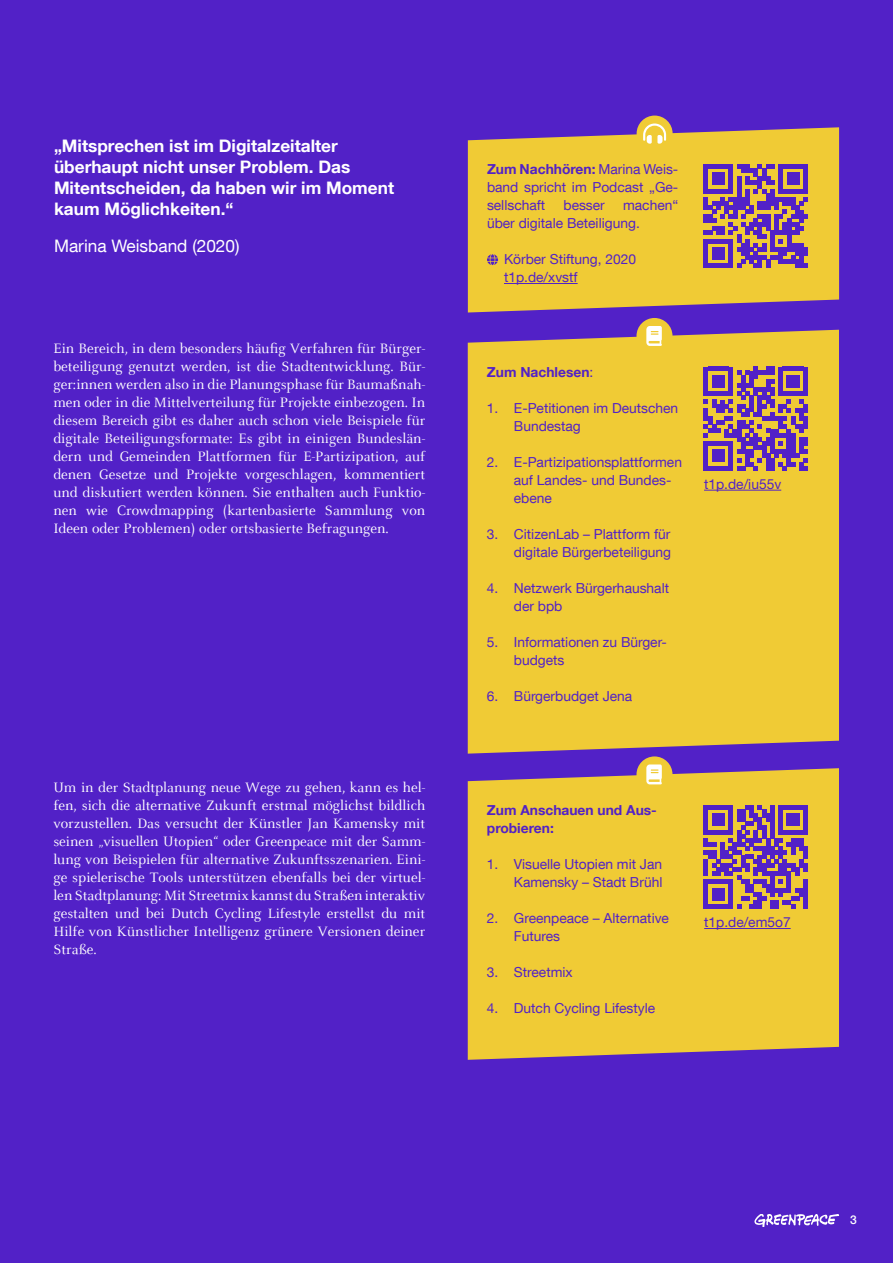
<style>
.page{position:relative;width:893px;height:1263px;background:#5221c7}
.page>*{position:absolute;margin:0;border:0;box-sizing:border-box;transform-origin:0 0}
.t1{font:700 17.25px/20.7px "Helvetica Neue LT Com";color:#fff}
.t2{font:17.25px "Helvetica Neue LT Com";color:#fff}
.t3{font:15px/18px "Celeste";color:#fff;text-align:justify}
.t4{font:13.8px/18px "Helvetica Neue LT Com";color:#5221c7}
.t5{font:700 13.8px/18px "Helvetica Neue LT Com";color:#5221c7}
.t6{font:500 12px "Helvetica Neue LT Com";color:#fff}
.s1{font-weight:700}
.s2{font-weight:400}
</style>
<div class="page">
<div style="left:468px;top:330px;width:371px;height:424px;background:#f0cb35"></div>
<div style="left:468px;top:768px;width:371px;height:292px;background:#f0cb35"></div>
<svg style="left:468px;top:127px;width:371px;height:185px;background:#e3bd40"></svg>
<div style="left:636px;top:318px;width:36px;height:36px;background:#f0cb35;border-radius:50%"></div>
<div style="left:636px;top:756px;width:36px;height:36px;background:#f0cb35;border-radius:50%"></div>
<div style="left:637px;top:116px;width:36px;height:36px;background:#f0cb35;border-radius:50%"></div>
<svg style="left:646px;top:326px;width:16px;height:20px"></svg>
<svg style="left:646px;top:764px;width:16px;height:20px"></svg>
<hr style="left:704px;top:490px;width:77px;height:1px;background:#5221c7">
<hr style="left:704px;top:928px;width:87px;height:1px;background:#5221c7">
<hr style="left:504px;top:283px;width:74px;height:1px;background:#5221c7">
<svg style="left:487px;top:254px;width:11px;height:11px"></svg>
<svg style="left:704px;top:164px;width:104px;height:104px"></svg>
<svg style="left:754px;top:1214px;width:85px;height:12px"></svg>
<svg style="left:643px;top:123px;width:23px;height:21px"></svg>
<svg style="left:704px;top:367px;width:104px;height:103px"></svg>
<svg style="left:704px;top:805px;width:104px;height:104px"></svg>
<div style="left:803px;top:851px;width:5px;height:8px;background:#5221c7"></div>
<div style="left:803px;top:863px;width:5px;height:8px;background:#5221c7"></div>
<div style="left:803px;top:880px;width:5px;height:8px;background:#5221c7"></div>
<div style="left:803px;top:888px;width:5px;height:12px;background:#5221c7"></div>
<div style="left:803px;top:900px;width:5px;height:9px;background:#5221c7"></div>
<p class="t1" style="left:54px;top:135px;width:342px">„Mitsprechen ist im Digitalzeitalter überhaupt nicht unser Problem. Das Mitentscheiden, da haben wir im Moment kaum Möglichkeiten.“</p>
<p class="t2" style="left:54px;top:235px;width:187px">Marina Weisband (2020)</p>
<p class="t3" style="left:53px;top:340px;width:373px">Ein Bereich, in dem besonders häufig Verfahren für Bürger&shy;beteiligung genutzt werden, ist die Stadtentwicklung. Bür&shy;ger:innen werden also in die Planungsphase für Baumaßnah&shy;men oder in die Mittelverteilung für Projekte einbezogen. In diesem Bereich gibt es daher auch schon viele Beispiele für digitale Beteiligungsformate: Es gibt in einigen Bundeslän&shy;dern und Gemeinden Plattformen für E-Partizipation, auf denen Gesetze und Projekte vorgeschlagen, kommentiert und diskutiert werden können. Sie enthalten auch Funktio&shy;nen wie Crowdmapping (kartenbasierte Sammlung von Ideen oder Problemen) oder ortsbasierte Befragungen.</p>
<p class="t3" style="left:53px;top:779px;width:373px">Um in der Stadtplanung neue Wege zu gehen, kann es hel&shy;fen, sich die alternative Zukunft erstmal möglichst bildlich vorzustellen. Das versucht der Künstler Jan Kamensky mit seinen „visuellen Utopien“ oder Greenpeace mit der Samm&shy;lung von Beispielen für alternative Zukunftsszenarien. Eini&shy;ge spielerische Tools unterstützen ebenfalls bei der virtuel&shy;len Stadtplanung: Mit Streetmix kannst du Straßen interaktiv gestalten und bei Dutch Cycling Lifestyle erstellst du mit Hilfe von Künstlicher Intelligenz grünere Versionen deiner Straße.</p>
<p class="t4" style="left:487px;top:160px;width:193px;text-align:justify"><span class="s1">Zum Nachhören:</span> Marina Weis&shy;band spricht im Podcast „Ge&shy;sellschaft</p>
<p class="t4" style="left:487px;top:196px;width:193px;text-indent:136px">machen“ über digitale Beteiligung.</p>
<p class="t4" style="left:504px;top:250px;width:134px">Körber Stiftung, 2020 t1p.de/xvstf</p>
<p class="t4" style="left:563px;top:196px;width:43px">besser</p>
<p class="t5" style="left:487px;top:362px;width:108px">Zum Nachlesen<span class="s2">:</span></p>
<p class="t4" style="left:514px;top:399px;width:166px;text-indent:-27px">1. E-Petitionen im Deutschen<br>Bundestag</p>
<p class="t4" style="left:514px;top:453px;width:170px;text-indent:-27px">2. E-Partizipationsplattformen auf Landes- und Bundes&shy;ebene</p>
<p class="t4" style="left:487px;top:525px;width:186px;text-align:right">3. CitizenLab – Plattform für digitale Bürgerbeteiligung</p>
<p class="t4" style="left:514px;top:579px;width:157px;text-indent:-27px">4. Netzwerk Bürgerhaushalt der bpb</p>
<p class="t4" style="left:514px;top:633px;width:154px;text-indent:-27px">5. Informationen zu Bürger&shy;budgets</p>
<p class="t4" style="left:487px;top:687px;width:147px">6. Bürgerbudget Jena</p>
<p class="t4" style="left:704px;top:475px;width:79px">t1p.de/iu55v</p>
<p class="t5" style="left:487px;top:801px;width:171px">Zum Anschauen und Aus&shy;probieren:</p>
<p class="t4" style="left:487px;top:855px;width:177px;text-align:right">1. Visuelle Utopien mit Jan<br>Kamensky – Stadt Brühl</p>
<p class="t4" style="left:514px;top:909px;width:157px;text-indent:-27px">2. Greenpeace – Alternative<br>Futures</p>
<p class="t4" style="left:487px;top:963px;width:87px">3. Streetmix</p>
<p class="t4" style="left:487px;top:999px;width:170px">4. Dutch Cycling Lifestyle</p>
<p class="t4" style="left:704px;top:913px;width:88px">t1p.de/em5o7</p>
<p class="t6" style="left:850px;top:1212px;width:8px">3</p>
</div>
